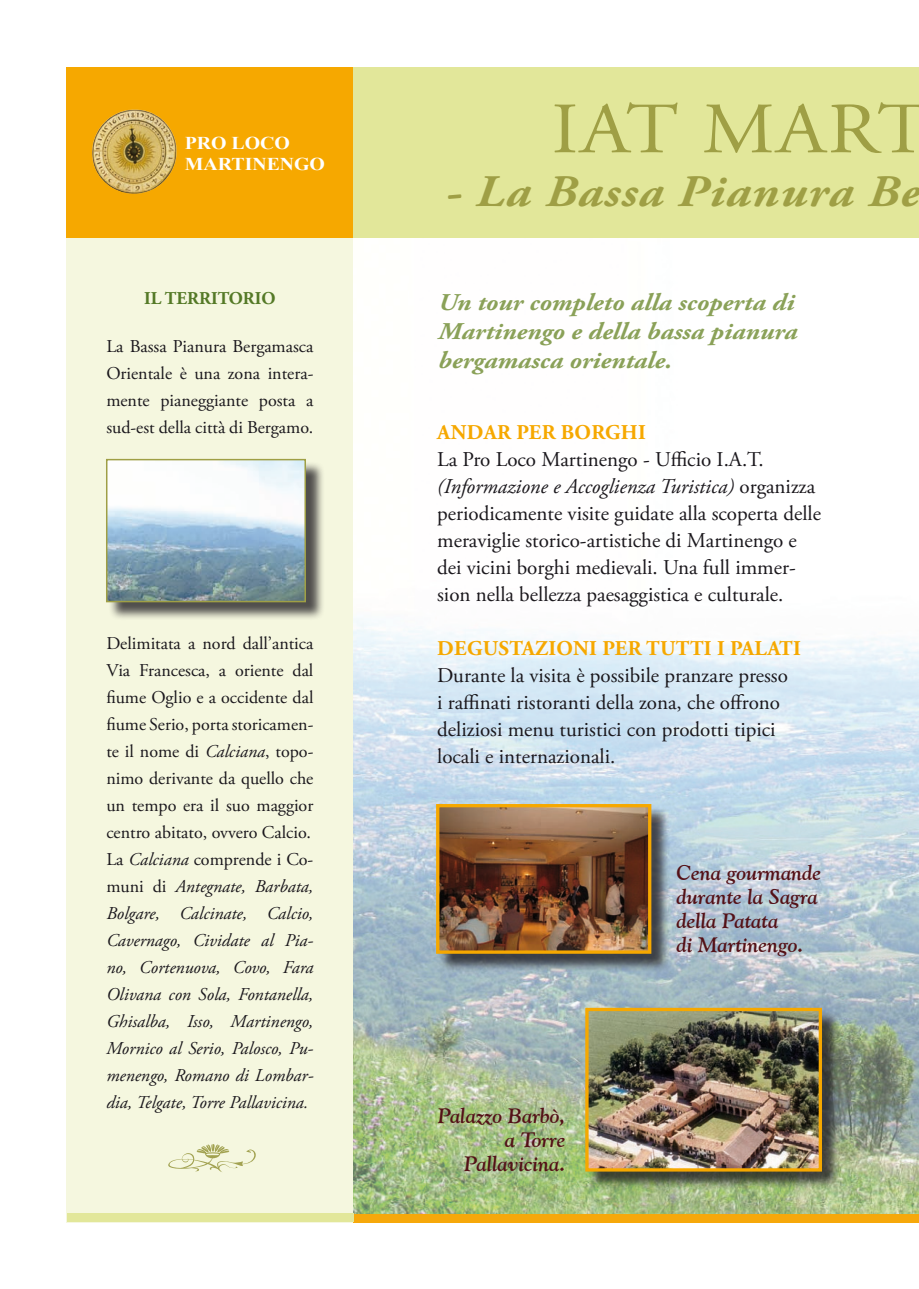
<style>
.page{position:relative;width:919px;height:1289px;background:#fff}
.page>*{position:absolute;margin:0;border:0;box-sizing:border-box;transform-origin:0 0}
.t1{font:72px "Adobe Garamond Pro";letter-spacing:.025em;color:#9f9f45;scale:1.1 1}
.t2{font:italic 700 45px "Adobe Garamond Pro";letter-spacing:.025em;color:#9f9f45;scale:1.1 1}
.t3{font:italic 700 24px/28.8px "Adobe Garamond Pro";color:#8aa158;scale:1.1 1}
.t4{font:21px/27px "Adobe Garamond Pro";color:#1a171c}
.t5{font:italic 700 21px/24px "Goudy Old Style BT";color:#541117;text-align:right}
.t6{font:700 21px "Adobe Garamond Pro";letter-spacing:.015em;color:#f6a800}
.t7{font:italic 18px/27px "Adobe Garamond Pro";color:#1a171c}
.t8{font:18px/27px "Adobe Garamond Pro";color:#1a171c;text-align:justify}
.t9{font:700 18px/21px "Times New Roman";color:#fff;scale:1.1 1}
.t10{font:700 18px "Adobe Garamond Pro";color:#547926}
.s1{font-style:normal}
.s2{font-style:italic}
</style>
<div class="page">
<div style="left:353px;top:1213px;width:565px;height:9px;background:#f6a80b"></div>
<div style="left:67px;top:237px;width:286px;height:985px;background:#f5f7df"></div>
<div style="left:108px;top:461px;width:217px;height:160px;background:#1a171c;opacity:.75"></div>
<img style="left:109px;top:462px;width:194px;height:137px">
<div style="left:106px;top:459px;width:200px;height:143px;border:2px solid #9f9f45"></div>
<img style="left:353px;top:619px;width:565px;height:594px">
<div style="left:67px;top:1213px;width:286px;height:9px;background:#e2e79a"></div>
<svg style="left:168px;top:1144px;width:88px;height:28px"></svg>
<div style="left:438px;top:806px;width:232px;height:166px;background:#1a171c;opacity:.75"></div>
<img style="left:440px;top:808px;width:207px;height:141px">
<div style="left:436px;top:804px;width:215px;height:149px;border:3px solid #f6a800"></div>
<div style="left:347px;top:67px;width:571px;height:170px;background:#e2e79a"></div>
<div style="left:67px;top:67px;width:286px;height:170px;background:#f6a800"></div>
<img style="left:66px;top:67px;width:117px;height:184px">
<div style="left:587px;top:1010px;width:253px;height:179px;background:#1a171c;opacity:.75"></div>
<img style="left:589px;top:1011px;width:228px;height:156px">
<div style="left:585px;top:1007px;width:236px;height:164px;border:3px solid #f6a800"></div>
<p class="t9" style="left:185px;top:131px;width:129px">PRO LOCO<br>MARTINENGO</p>
<p class="t10" style="left:144px;top:288px;width:133px">IL TERRITORIO</p>
<p class="t8" style="left:106px;top:333px;width:208px">La Bassa Pianura Bergamasca Orientale è una zona intera&shy;mente pianeggiante posta a sud-est della città di Bergamo.</p>
<p class="t7" style="left:106px;top:630px;width:208px"><span class="s1">Delimitata a nord dall’antica<br>Via Francesca, a oriente dal fiume Oglio e a occidente dal fiume Serio, porta storicamen&shy;te il nome di</span> Calciana<span class="s1">, topo&shy;nimo derivante da quello che un tempo era il suo maggior centro abitato, ovvero Calcio.<br>La</span> Calciana <span class="s1">comprende i Co&shy;muni di</span> Antegnate, Barbata,<br>Bolgare, Calcinate, Calcio,<br>Cavernago, Cividate al Pia&shy;no, Cortenuova, Covo, Fara<br>Olivana con Sola, Fontanella,<br>Ghisalba, Isso, Martinengo,<br>Mornico al Serio, Palosco, Pu&shy;menengo, Romano di Lombar&shy;dia, Telgate, Torre Pallavicina.</p>
<h1 class="t1" style="left:551px;top:86px;width:345px">IAT MART</h1>
<h2 class="t2" style="left:445px;top:166px;width:433px">- La Bassa Pianura Be</h2>
<h3 class="t3" style="left:438px;top:288px;width:328px">Un tour completo alla scoperta di<br>Martinengo e della bassa pianura bergamasca orientale.</h3>
<p class="t6" style="left:437px;top:420px;width:210px">ANDAR PER BORGHI</p>
<p class="t4" style="left:437px;top:446px;width:385px">La Pro Loco Martinengo - Ufficio I.A.T. <span class="s2">(Informazione e Accoglienza Turistica)</span> organizza periodicamente visite guidate alla scoperta delle meraviglie storico-artistiche di Martinengo e dei vicini borghi medievali. Una full immer&shy;sion nella bellezza paesaggistica e culturale.</p>
<p class="t6" style="left:437px;top:636px;width:180px">DEGUSTAZIONI PER</p>
<p class="t6" style="left:646px;top:636px;width:14px">TUTTI</p>
<p class="t6" style="left:717px;top:636px;width:26px">I PALATI</p>
<p class="t4" style="left:437px;top:662px;width:352px">Durante la visita è possibile pranzare presso i raffinati ristoranti della zona, che offrono deliziosi menu turistici con prodotti tipici locali e internazionali.</p>
<p class="t5" style="left:437px;top:1103px;width:129px">Palazzo Barbò, a Torre<br>Pallavicina.</p>
<p class="t5" style="left:676px;top:860px;width:146px;text-align:left">Cena gourmande durante la Sagra della Patata<br>di Martinengo.</p>
</div>
